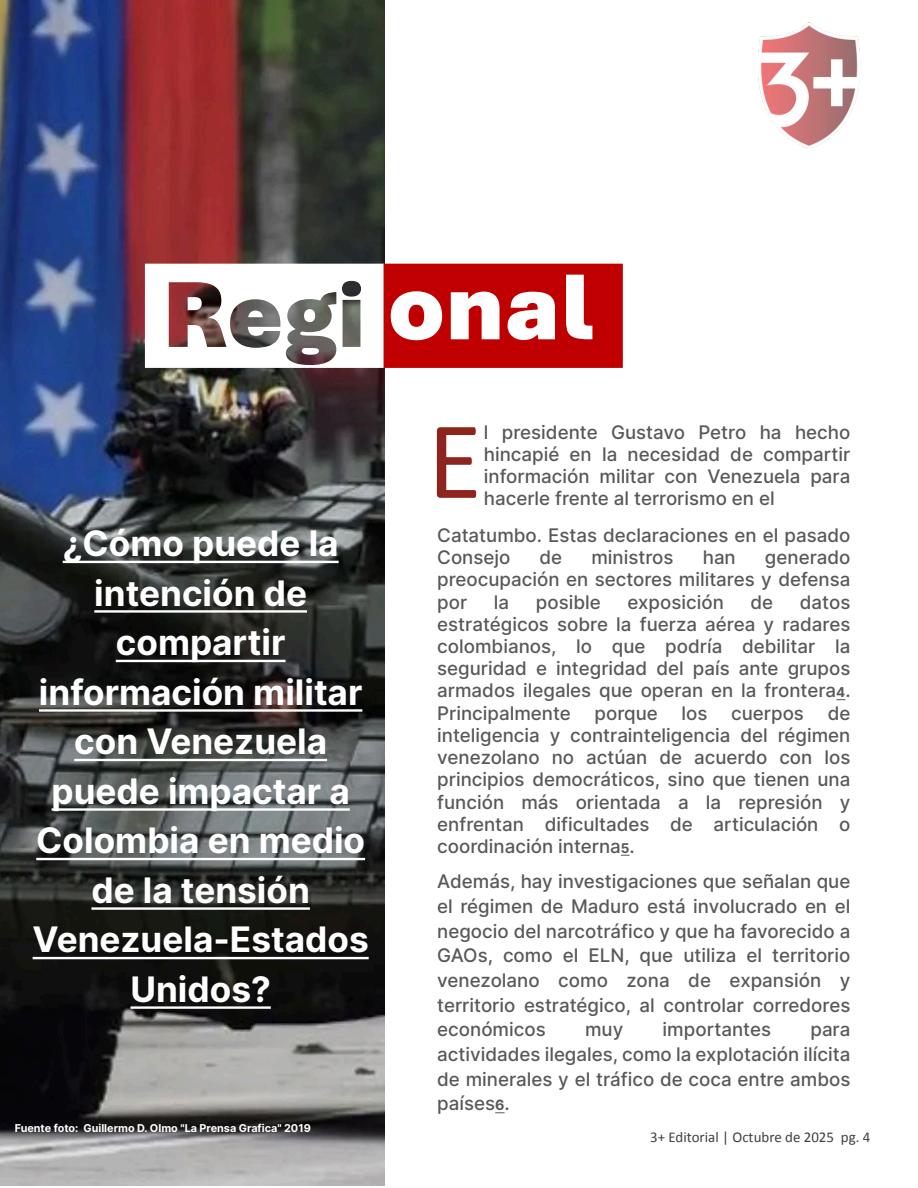
<style>
.page{position:relative;width:918px;height:1188px;background:#fff}
.page>*{position:absolute;margin:0;border:0;box-sizing:border-box;transform-origin:0 0}
.t1{font:111.75px "Calibri";color:#8d241d}
.t2{font:700 35.1px/49.5px "Inter";color:#fff;text-align:center}
.t3{font:500 18.75px/22.2px "Inter";color:#595959;text-align:justify}
.t4{font:15px "Calibri";color:#404040}
.t5{font:700 10.8px "Inter";color:#fff}
.s1{font-weight:700;font-size:13.5px}
.s2{font-weight:700;font-size:14.25px}
</style>
<div class="page">
<img style="left:0;top:0;width:384px;height:1185px">
<hr style="left:63px;top:561px;width:276px;height:2px;background:#fff">
<hr style="left:94px;top:610px;width:213px;height:3px;background:#fff">
<hr style="left:116px;top:660px;width:170px;height:2px;background:#fff">
<hr style="left:39px;top:709px;width:323px;height:3px;background:#fff">
<hr style="left:74px;top:759px;width:253px;height:2px;background:#fff">
<hr style="left:52px;top:808px;width:298px;height:3px;background:#fff">
<hr style="left:36px;top:858px;width:329px;height:2px;background:#fff">
<hr style="left:91px;top:907px;width:219px;height:3px;background:#fff">
<hr style="left:33px;top:957px;width:336px;height:2px;background:#fff">
<hr style="left:130px;top:1006px;width:141px;height:3px;background:#fff">
<svg style="left:145px;top:264px;width:478px;height:104px"></svg>
<img style="left:759px;top:23px;width:101px;height:126px">
<h1 class="t1" style="left:428px;top:383px;width:56px">E</h1>
<p class="t3" style="left:484px;top:420px;width:368px">l presidente Gustavo Petro ha hecho hincapié en la necesidad de compartir información militar con Venezuela para hacerle frente al terrorismo en el</p>
<h2 class="t2" style="left:33px;top:517px;width:338px">¿Cómo puede la intención de compartir información militar con Venezuela puede impactar a<br>Colombia en medio de la tensión<br>Venezuela-Estados<br>Unidos?</h2>
<p class="t3" style="left:437px;top:524px;width:415px">Catatumbo. Estas declaraciones en el pasado<br>Consejo</p>
<p class="t3" style="left:540px;top:546px;width:24px">de</p>
<p class="t3" style="left:591px;top:546px;width:84px">ministros</p>
<p class="t3" style="left:703px;top:546px;width:35px">han</p>
<p class="t3" style="left:437px;top:546px;width:415px;text-indent:328px">generado preocupación en sectores militares y defensa por</p>
<p class="t3" style="left:494px;top:590px;width:17px">la</p>
<p class="t3" style="left:536px;top:590px;width:66px">posible</p>
<p class="t3" style="left:628px;top:590px;width:98px">exposición</p>
<p class="t3" style="left:751px;top:590px;width:24px">de</p>
<p class="t3" style="left:437px;top:590px;width:415px;text-indent:363px">datos estratégicos sobre la fuerza aérea y radares colombianos, lo que podría debilitar la seguridad e integridad del país ante grupos armados ilegales que operan en la frontera<span class="s1">4</span>.<br>Principalmente</p>
<p class="t3" style="left:437px;top:701px;width:415px;text-indent:390px">de inteligencia y contrainteligencia del régimen venezolano no actúan de acuerdo con los principios democráticos, sino que tienen una función más orientada a la represión y enfrentan dificultades de articulación o coordinación interna<span class="s1">5</span>.</p>
<p class="t3" style="left:595px;top:701px;width:65px">porque</p>
<p class="t3" style="left:682px;top:701px;width:27px">los</p>
<p class="t3" style="left:731px;top:701px;width:74px">cuerpos</p>
<p class="t3" style="left:437px;top:869px;width:415px;line-height:24.8px">Además, hay investigaciones que señalan que el régimen de Maduro está involucrado en el negocio del narcotráfico y que ha favorecido a GAOs, como el ELN, que utiliza el territorio venezolano como zona de expansión y territorio estratégico, al controlar corredores económicos</p>
<p class="t3" style="left:585px;top:1018px;width:40px">muy</p>
<p class="t3" style="left:663px;top:1018px;width:110px">importantes</p>
<p class="t3" style="left:437px;top:1017px;width:415px;line-height:24.8px;text-indent:373px">para actividades ilegales, como la explotación ilícita de minerales y el tráfico de coca entre ambos países<span class="s2">6</span>.</p>
<p class="t5" style="left:15px;top:1120px;width:298px">Fuente foto: Guillermo D. Olmo "La Prensa Grafica" 2019</p>
<p class="t4" style="left:650px;top:1126px;width:222px">3+ Editorial | Octubre de 2025 pg. 4</p>
</div>
